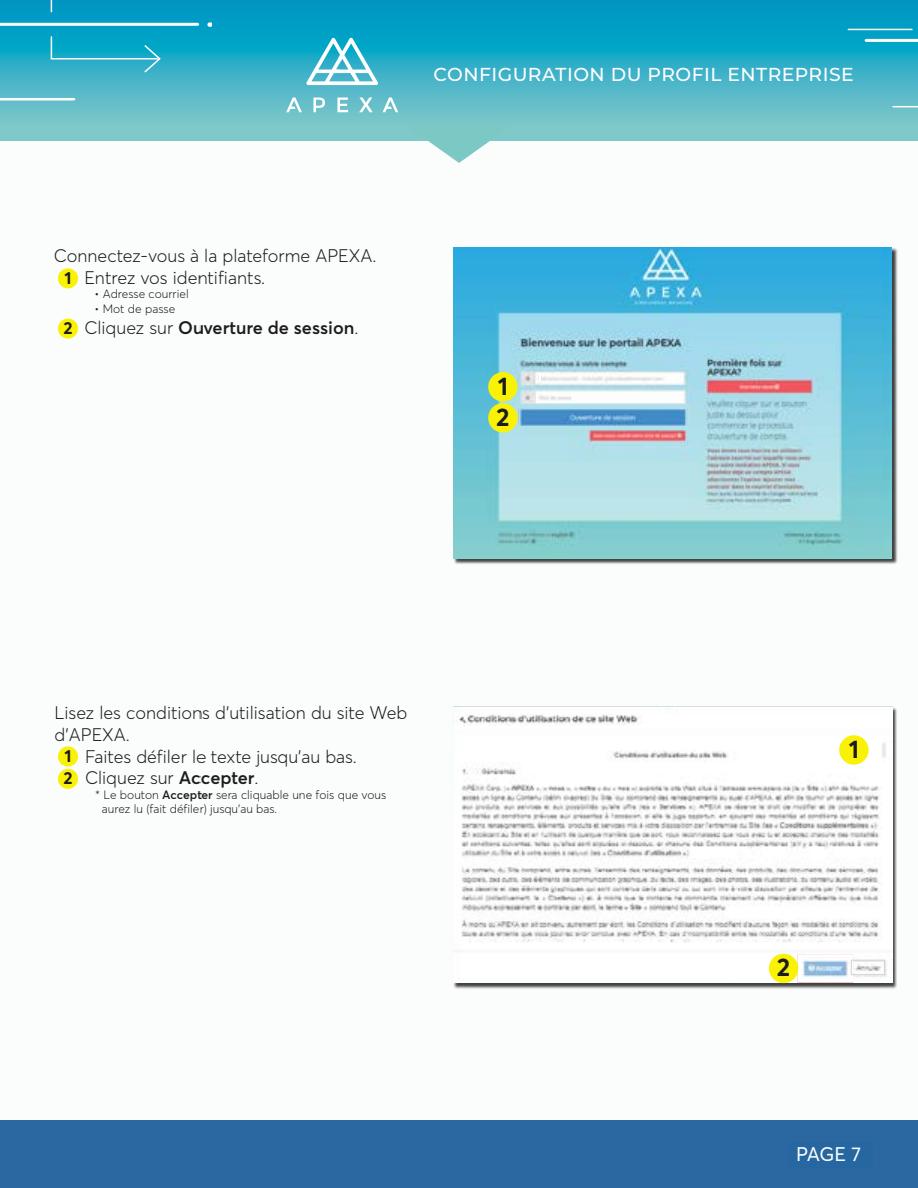
<style>
.page{position:relative;width:918px;height:1188px;background:#fff}
.page>*{position:absolute;margin:0;border:0;box-sizing:border-box;transform-origin:0 0}
.t1{font:700 25.2px/31px "Averta";color:#1d1d1b}
.t2{font:19.5px "Averta";color:#fff}
.t3{font:500 18.75px "Montserrat";letter-spacing:.025em;color:#fff}
.t4{font:300 18px/21.6px "Averta";color:#1d1d1b}
.t5{font:600 18px "Averta";color:#1d1d1b}
.t6{font:500 18px "Montserrat";color:#fbfdfd}
.t7{font:700 17.25px "Averta";color:#1d1d1b}
.t8{font:300 12px/14.4px "Averta";color:#1d1d1b}
.s1{font-weight:300}
.s2{font-weight:600}
</style>
<div class="page">
<div style="left:0;top:136px;width:918px;height:989px;background:#fbfdfd"></div>
<svg style="left:0;top:72px;width:201px;height:68px"></svg>
<svg style="left:0;top:0;width:201px;height:72px"></svg>
<svg style="left:0;top:98px;width:86px;height:18px"></svg>
<div style="left:0;top:1121px;width:918px;height:67px;background:#2b67a1"></div>
<div style="left:58px;top:268px;width:20px;height:20px;background:#f9f206;border-radius:50%"></div>
<div style="left:58px;top:319px;width:20px;height:20px;background:#f9f206;border-radius:50%"></div>
<div style="left:58px;top:746px;width:20px;height:21px;background:#f9f206;border-radius:50%"></div>
<img style="left:201px;top:0;width:717px;height:1121px">
<img style="left:454px;top:707px;width:438px;height:275px">
<div style="left:839px;top:735px;width:30px;height:30px;background:#f9f206;border-radius:50%"></div>
<div style="left:797px;top:954px;width:57px;height:28px;border:4px solid #fff"></div>
<div style="left:851px;top:960px;width:34px;height:15px;border:1px solid #cfcfcf"></div>
<div style="left:769px;top:954px;width:29px;height:29px;background:#f9f206;border-radius:50%"></div>
<div style="left:58px;top:769px;width:20px;height:20px;background:#f9f206;border-radius:50%"></div>
<p class="t3" style="left:433px;top:61px;width:422px">CONFIGURATION DU PROFIL ENTREPRISE</p>
<p class="t4" style="left:84px;top:245px;width:294px;text-indent:-30px">Connectez-vous à la plateforme APEXA.<br>Entrez vos identifiants.</p>
<p class="t8" style="left:95px;top:287px;width:96px">• Adresse courriel</p>
<p class="t8" style="left:95px;top:301px;width:82px">• Mot de passe</p>
<p class="t5" style="left:84px;top:317px;width:276px"><span class="s1">Cliquez sur</span> Ouverture de session<span class="s1">.</span></p>
<p class="t7" style="left:64px;top:267px;width:9px">1</p>
<p class="t7" style="left:63px;top:317px;width:11px">2</p>
<h1 class="t1" style="left:496px;top:370px;width:15px">1<br>2</h1>
<p class="t4" style="left:55px;top:702px;width:354px">Lisez les conditions d’utilisation du site Web</p>
<p class="t4" style="left:55px;top:724px;width:77px">d’APEXA.</p>
<p class="t4" style="left:85px;top:745px;width:273px">Faites défiler le texte jusqu’au bas.</p>
<p class="t4" style="left:85px;top:767px;width:175px">Cliquez sur <span class="s2">Accepter</span>.</p>
<p class="t8" style="left:102px;top:787px;width:286px;text-indent:-7px">* Le bouton <span class="s2">Accepter</span> sera cliquable une fois que vous aurez lu (fait défiler) jusqu’au bas.</p>
<p class="t7" style="left:64px;top:745px;width:9px">1</p>
<p class="t7" style="left:63px;top:767px;width:11px">2</p>
<h1 class="t1" style="left:849px;top:733px;width:12px">1</h1>
<h1 class="t1" style="left:777px;top:952px;width:15px">2</h1>
<p class="t2" style="left:796px;top:1142px;width:66px">PAGE 7</p>
<p class="t6" style="left:795px;top:1142px;width:70px">PAGE 7</p>
</div>
